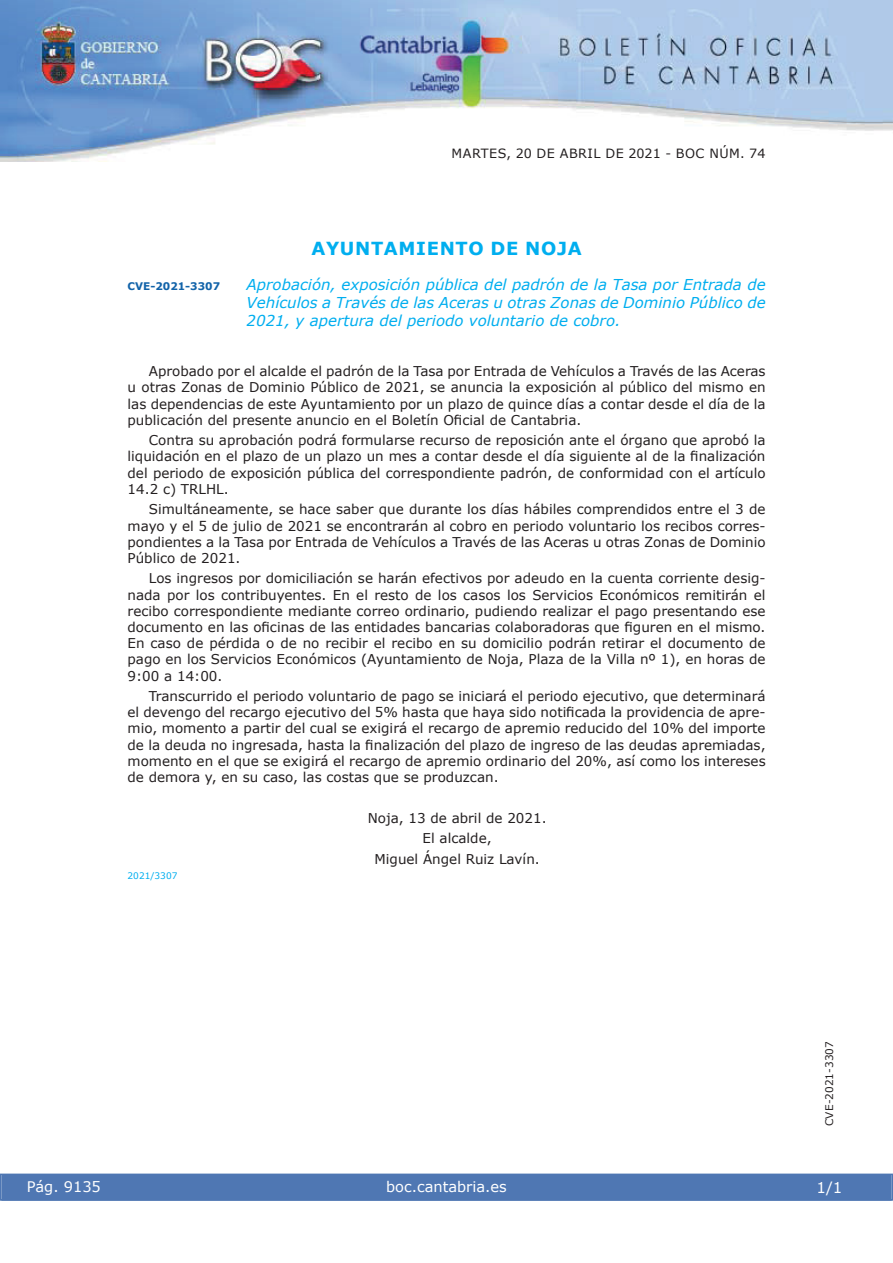
<style>
.page{position:relative;width:893px;height:1263px;background:#fff}
.page>*{position:absolute;margin:0;border:0;box-sizing:border-box;transform-origin:0 0}
.t1{font:700 18px "Verdana";letter-spacing:.035em;color:#00aeef}
.t2{font:italic 15px/18px "Verdana";color:#00aeef;text-align:justify}
.t3{font:15px "Verdana";color:#fff}
.t4{font:14.55px "Verdana";color:#fff}
.t5{font:13.5px/16.2px "Verdana";color:#231f20;text-align:justify}
.t6{font:12.75px "Verdana";letter-spacing:.035em;color:#231f20}
.t7{font:10.5px "Verdana";color:#231f20}
.t8{font:700 10.5px "Verdana";color:#1263a9}
.t9{font:9px "Verdana";color:#00aeef}
</style>
<div class="page">
<img style="left:0;top:0;width:893px;height:161px">
<div style="left:1px;top:1174px;width:890px;height:27px;background:#4f77b3"></div>
<div style="left:0;top:1174px;width:893px;height:27px;border:1px solid #4f77b3"></div>
<p class="t6" style="left:452px;top:145px;width:315px">MARTES, 20 DE ABRIL DE 2021 - BOC NÚM. 74</p>
<h1 class="t1" style="left:311px;top:237px;width:272px">AYUNTAMIENTO DE NOJA</h1>
<p class="t8" style="left:128px;top:279px;width:94px">CVE-2021-3307</p>
<p class="t2" style="left:247px;top:275px;width:520px">Aprobación, exposición pública del padrón de la Tasa por Entrada de Vehículos a Través de las Aceras u otras Zonas de Dominio Público de 2021, y apertura del periodo voluntario de cobro.</p>
<p class="t5" style="left:128px;top:363px;width:639px;text-indent:21px">Aprobado por el alcalde el padrón de la Tasa por Entrada de Vehículos a Través de las Aceras u otras Zonas de Dominio Público de 2021, se anuncia la exposición al público del mismo en las dependencias de este Ayuntamiento por un plazo de quince días a contar desde el día de la publicación del presente anuncio en el Boletín Oficial de Cantabria.</p>
<p class="t5" style="left:128px;top:432px;width:639px;text-indent:21px">Contra su aprobación podrá formularse recurso de reposición ante el órgano que aprobó la liquidación en el plazo de un plazo un mes a contar desde el día siguiente al de la finalización del periodo de exposición pública del correspondiente padrón, de conformidad con el artículo 14.2 c) TRLHL.</p>
<p class="t5" style="left:128px;top:501px;width:640px;text-indent:21px">Simultáneamente, se hace saber que durante los días hábiles comprendidos entre el 3 de mayo y el 5 de julio de 2021 se encontrarán al cobro en periodo voluntario los recibos corres&shy;pondientes a la Tasa por Entrada de Vehículos a Través de las Aceras u otras Zonas de Dominio Público de 2021.</p>
<p class="t5" style="left:128px;top:570px;width:639px;text-indent:21px">Los ingresos por domiciliación se harán efectivos por adeudo en la cuenta corriente desig&shy;nada por los contribuyentes. En el resto de los casos los Servicios Económicos remitirán el recibo correspondiente mediante correo ordinario, pudiendo realizar el pago presentando ese documento en las oficinas de las entidades bancarias colaboradoras que figuren en el mismo.<br>En caso de pérdida o de no recibir el recibo en su domicilio podrán retirar el documento de pago en los Servicios Económicos (Ayuntamiento de Noja, Plaza de la Villa nº 1), en horas de 9:00 a 14:00.</p>
<p class="t5" style="left:128px;top:688px;width:640px;text-indent:21px">Transcurrido el periodo voluntario de pago se iniciará el periodo ejecutivo, que determinará el devengo del recargo ejecutivo del 5% hasta que haya sido notificada la providencia de apre&shy;mio, momento a partir del cual se exigirá el recargo de apremio reducido del 10% del importe de la deuda no ingresada, hasta la finalización del plazo de ingreso de las deudas apremiadas, momento en el que se exigirá el recargo de apremio ordinario del 20%, así como los intereses de demora y, en su caso, las costas que se produzcan.</p>
<p class="t5" style="left:368px;top:807px;width:180px;line-height:20.4px;text-align:center">Noja, 13 de abril de 2021.<br>El alcalde,<br>Miguel Ángel Ruiz Lavín.</p>
<p class="t9" style="left:128px;top:870px;width:51px">2021/3307</p>
<p class="t4" style="left:27px;top:1177px;width:76px">Pág. 9135</p>
<p class="t4" style="left:386px;top:1178px;width:122px">boc.cantabria.es</p>
<p class="t7" style="left:823px;top:1126px;width:87px;rotate:-90deg">CVE-2021-3307</p>
<p class="t3" style="left:816px;top:1178px;width:27px">1/1</p>
</div>
